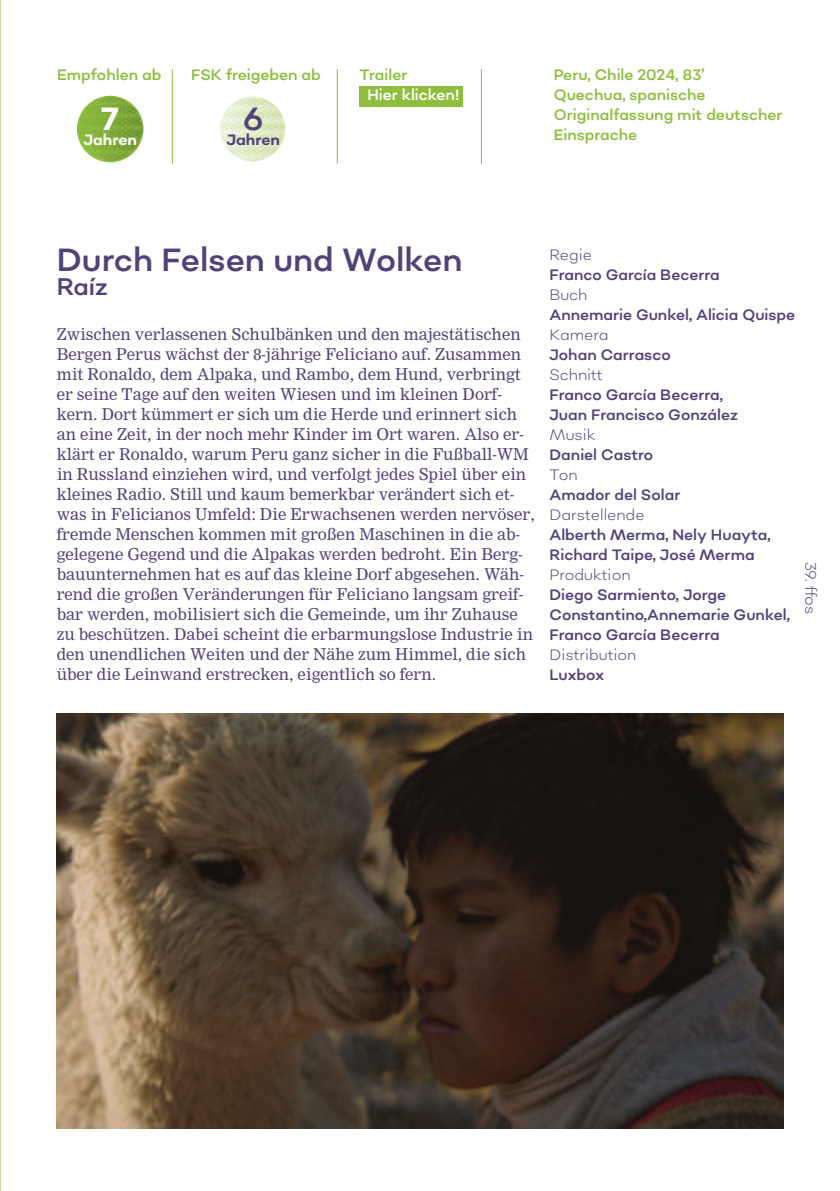
<style>
.page{position:relative;width:840px;height:1191px;background:#fff}
.page>*{position:absolute;margin:0;border:0;box-sizing:border-box;transform-origin:0 0}
.t1{font:32px "Sonny Gothic";color:#52427a}
.t2{font:700 32px "Sonny Gothic";color:#fff}
.t3{font:24px "Sonny Gothic";color:#52427a}
.t4{font:16px/20px "Nimrod";color:#52427a}
.t5{font:15px/20px "Sonny Gothic";color:#52427a}
.t6{font:15px/20px "Sonny Gothic";color:#8fbe3e}
.t7{font:300 15px "Sonny Gothic";color:#52427a}
.t8{font:15px "Sonny Gothic";color:#fff}
.t9{font:700 15px "Sonny Gothic";color:#fff}
.t10{font:700 15px "Sonny Gothic";color:#52427a}
</style>
<div class="page">
<img style="left:0;top:0;width:1px;height:1191px">
<img style="left:220px;top:96px;width:65px;height:65px;border-radius:50%">
<div style="left:359px;top:86px;width:103px;height:20px;background:#8fbe3e"></div>
<hr style="left:172px;top:69px;width:1px;height:95px;background:#8fbe3e">
<hr style="left:480px;top:69px;width:1px;height:95px;background:#8fbe3e">
<hr style="left:336px;top:69px;width:1px;height:95px;background:#8fbe3e">
<img style="left:77px;top:96px;width:66px;height:65px;border-radius:50%">
<img style="left:57px;top:713px;width:725px;height:415px">
<p class="t6" style="left:57px;top:66px;width:105px">Empfohlen ab</p>
<p class="t6" style="left:191px;top:66px;width:131px">FSK freigeben ab</p>
<p class="t6" style="left:553px;top:66px;width:230px">Peru, Chile 2024, 83’<br>Quechua, spanische<br>Originalfassung mit deutscher<br>Einsprache</p>
<p class="t6" style="left:359px;top:66px;width:49px">Trailer</p>
<p class="t8" style="left:367px;top:85px;width:93px">Hier klicken!</p>
<h1 class="t1" style="left:243px;top:98px;width:22px">6</h1>
<p class="t10" style="left:226px;top:130px;width:55px">Jahren</p>
<h1 class="t2" style="left:101px;top:98px;width:19px">7</h1>
<p class="t9" style="left:83px;top:130px;width:55px">Jahren</p>
<h1 class="t1" style="left:57px;top:238px;width:407px">Durch Felsen und Wolken</h1>
<h2 class="t3" style="left:57px;top:270px;width:52px">Raíz</h2>
<p class="t4" style="left:57px;top:325px;width:479px">Zwischen verlassenen Schulbänken und den majestätischen Bergen Perus wächst der 8-jährige Feliciano auf. Zusammen mit Ronaldo, dem Alpaka, und Rambo, dem Hund, verbringt er seine Tage auf den weiten Wiesen und im kleinen Dorf&shy;kern. Dort kümmert er sich um die Herde und erinnert sich an eine Zeit, in der noch mehr Kinder im Ort waren. Also er&shy;klärt er Ronaldo, warum Peru ganz sicher in die Fußball-WM in Russland einziehen wird, und verfolgt jedes Spiel über ein kleines Radio. Still und kaum bemerkbar verändert sich et&shy;was in Felicianos Umfeld: Die Erwachsenen werden nervöser, fremde Menschen kommen mit großen Maschinen in die ab&shy;gelegene Gegend und die Alpakas werden bedroht. Ein Berg&shy;bauunternehmen hat es auf das kleine Dorf abgesehen. Wäh&shy;rend die großen Veränderungen für Feliciano langsam greif&shy;bar werden, mobilisiert sich die Gemeinde, um ihr Zuhause zu beschützen. Dabei scheint die erbarmungslose Industrie in den unendlichen Weiten und der Nähe zum Himmel, die sich über die Leinwand erstrecken, eigentlich so fern.</p>
<p class="t7" style="left:549px;top:245px;width:44px">Regie</p>
<p class="t5" style="left:549px;top:266px;width:172px">Franco García Becerra</p>
<p class="t7" style="left:549px;top:285px;width:39px">Buch</p>
<p class="t5" style="left:549px;top:306px;width:247px">Annemarie Gunkel, Alicia Quispe</p>
<p class="t7" style="left:549px;top:325px;width:60px">Kamera</p>
<p class="t5" style="left:549px;top:346px;width:123px">Johan Carrasco</p>
<p class="t7" style="left:549px;top:365px;width:55px">Schnitt</p>
<p class="t5" style="left:549px;top:386px;width:190px">Franco García Becerra,<br>Juan Francisco González</p>
<p class="t7" style="left:549px;top:425px;width:48px">Musik</p>
<p class="t5" style="left:549px;top:446px;width:105px">Daniel Castro</p>
<p class="t7" style="left:549px;top:465px;width:30px">Ton</p>
<p class="t5" style="left:549px;top:486px;width:132px">Amador del Solar</p>
<p class="t7" style="left:549px;top:505px;width:97px">Darstellende</p>
<p class="t5" style="left:549px;top:526px;width:223px">Alberth Merma, Nely Huayta,<br>Richard Taipe, José Merma</p>
<p class="t7" style="left:549px;top:565px;width:82px">Produktion</p>
<p class="t5" style="left:549px;top:586px;width:242px">Diego Sarmiento, Jorge<br>Constantino,Annemarie Gunkel,<br>Franco García Becerra</p>
<p class="t7" style="left:549px;top:645px;width:88px">Distribution</p>
<p class="t5" style="left:549px;top:666px;width:56px">Luxbox</p>
<p class="t7" style="left:820px;top:561px;width:54px;rotate:90deg">39. ffos</p>
</div>
